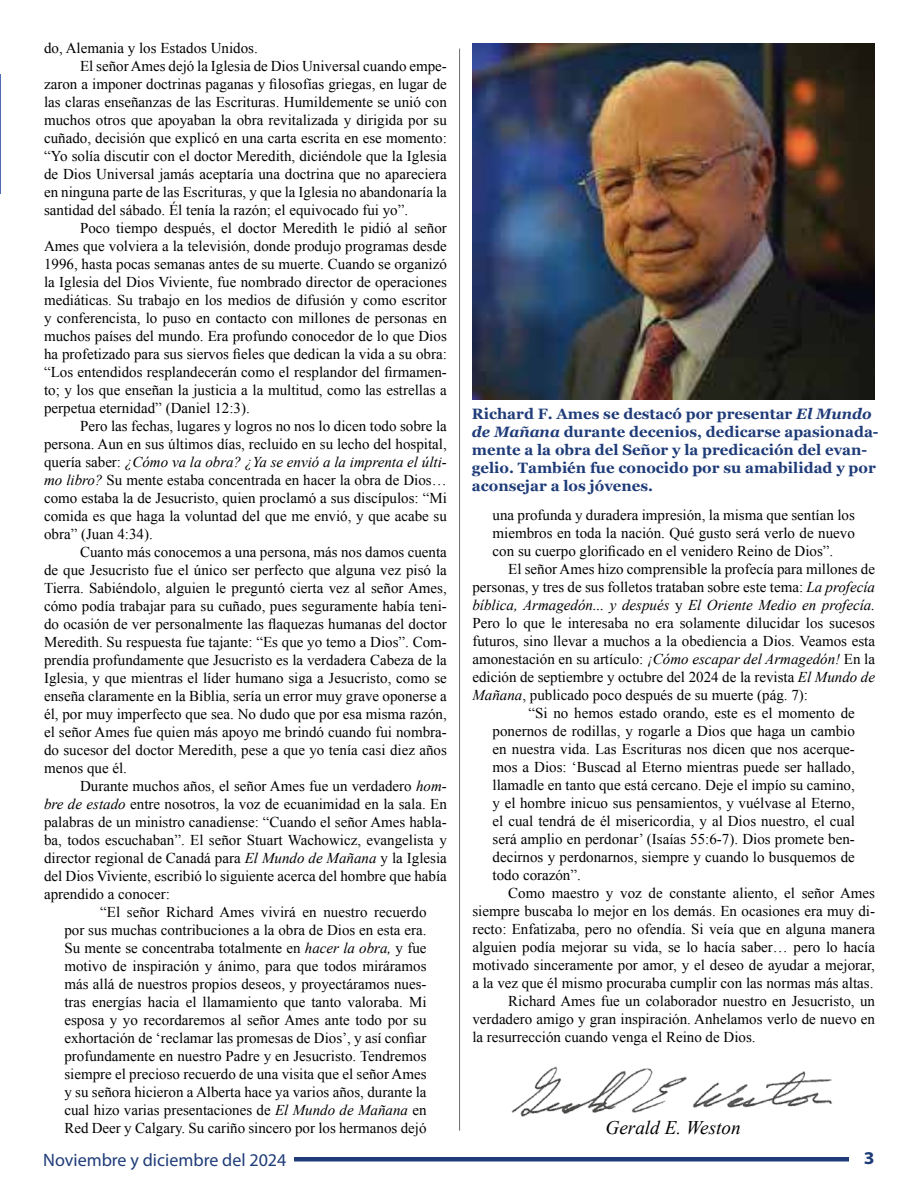
<style>
.page{position:relative;width:918px;height:1188px;background:#fff}
.page>*{position:absolute;margin:0;border:0;box-sizing:border-box;transform-origin:0 0}
.t1{font:italic 19.2px "Times New Roman";color:#000}
.t2{font:18px "Myriad Pro";color:#1f3c79}
.t3{font:700 semi-expanded 18px "Myriad Pro";color:#1f3c79}
.t4{font:15px/18px "Times New Roman";color:#000;text-align:justify}
.t5{font:700 15px/18px "Georgia";color:#1f3c79}
.t6{font:italic 15px "Times New Roman";color:#000}
.s1{font-style:normal}
.s2{font-style:italic}
</style>
<div class="page">
<hr style="left:174px;top:1157px;width:675px;height:4px;background:#1f3c79">
<div style="left:43px;top:1152px;width:251px;height:36px;background:#fff"></div>
<hr style="left:459px;top:49px;width:1px;height:1082px;background:#706f6f">
<hr style="left:0;top:71px;width:1px;height:124px;background:#516db3">
<img style="left:511px;top:1066px;width:321px;height:51px">
<img style="left:472px;top:44px;width:402px;height:356px">
<p class="t4" style="left:44px;top:39px;width:215px">do, Alemania y los Estados Unidos.</p>
<p class="t4" style="left:80px;top:57px;width:368px">El señor Ames dejó la Iglesia de Dios Universal cuando empe-</p>
<p class="t4" style="left:44px;top:75px;width:404px">zaron a imponer doctrinas paganas y filosofías griegas, en lugar de</p>
<p class="t4" style="left:44px;top:93px;width:404px">las claras enseñanzas de las Escrituras. Humildemente se unió con</p>
<p class="t4" style="left:44px;top:111px;width:404px">muchos otros que apoyaban la obra revitalizada y dirigida por su</p>
<p class="t4" style="left:44px;top:129px;width:404px">cuñado, decisión que explicó en una carta escrita en ese momento:</p>
<p class="t4" style="left:44px;top:147px;width:404px">“Yo solía discutir con el doctor Meredith, diciéndole que la Iglesia</p>
<p class="t4" style="left:44px;top:165px;width:404px">de Dios Universal jamás aceptaría una doctrina que no apareciera</p>
<p class="t4" style="left:44px;top:183px;width:404px">en ninguna parte de las Escrituras, y que la Iglesia no abandonaría la</p>
<p class="t4" style="left:44px;top:201px;width:366px">santidad del sábado. Él tenía la razón; el equivocado fui yo”.</p>
<p class="t4" style="left:80px;top:219px;width:368px">Poco tiempo después, el doctor Meredith le pidió al señor</p>
<p class="t4" style="left:44px;top:237px;width:404px">Ames que volviera a la televisión, donde produjo programas desde</p>
<p class="t4" style="left:44px;top:255px;width:404px">1996, hasta pocas semanas antes de su muerte. Cuando se organizó</p>
<p class="t4" style="left:44px;top:273px;width:404px">la Iglesia del Dios Viviente, fue nombrado director de operaciones</p>
<p class="t4" style="left:44px;top:291px;width:404px">mediáticas. Su trabajo en los medios de difusión y como escritor</p>
<p class="t4" style="left:44px;top:309px;width:404px">y conferencista, lo puso en contacto con millones de personas en</p>
<p class="t4" style="left:44px;top:327px;width:404px">muchos países del mundo. Era profundo conocedor de lo que Dios</p>
<p class="t4" style="left:44px;top:345px;width:404px">ha profetizado para sus siervos fieles que dedican la vida a su obra:</p>
<p class="t4" style="left:44px;top:363px;width:404px">“Los entendidos resplandecerán como el resplandor del firmamen-</p>
<p class="t4" style="left:44px;top:381px;width:404px">to; y los que enseñan la justicia a la multitud, como las estrellas a</p>
<p class="t4" style="left:44px;top:399px;width:207px">perpetua eternidad” (Daniel 12:3).</p>
<p class="t4" style="left:80px;top:417px;width:368px">Pero las fechas, lugares y logros no nos lo dicen todo sobre la</p>
<p class="t4" style="left:44px;top:435px;width:404px">persona. Aun en sus últimos días, recluido en su lecho del hospital,</p>
<p class="t6" style="left:44px;top:452px;width:404px"><span class="s1">quería saber:</span> ¿Cómo va la obra? ¿Ya se envió a la imprenta el últi-</p>
<p class="t4" style="left:44px;top:471px;width:404px"><span class="s2">mo libro?</span> Su mente estaba concentrada en hacer la obra de Dios…</p>
<p class="t4" style="left:44px;top:489px;width:404px">como estaba la de Jesucristo, quien proclamó a sus discípulos: “Mi</p>
<p class="t4" style="left:44px;top:507px;width:404px">comida es que haga la voluntad del que me envió, y que acabe su</p>
<p class="t4" style="left:44px;top:525px;width:110px">obra” (Juan 4:34).</p>
<p class="t4" style="left:80px;top:543px;width:368px">Cuanto más conocemos a una persona, más nos damos cuenta</p>
<p class="t4" style="left:44px;top:561px;width:404px">de que Jesucristo fue el único ser perfecto que alguna vez pisó la</p>
<p class="t4" style="left:44px;top:579px;width:404px">Tierra. Sabiéndolo, alguien le preguntó cierta vez al señor Ames,</p>
<p class="t4" style="left:44px;top:597px;width:404px">cómo podía trabajar para su cuñado, pues seguramente había teni-</p>
<p class="t4" style="left:44px;top:615px;width:404px">do ocasión de ver personalmente las flaquezas humanas del doctor</p>
<p class="t4" style="left:44px;top:633px;width:404px">Meredith. Su respuesta fue tajante: “Es que yo temo a Dios”. Com-</p>
<p class="t4" style="left:44px;top:651px;width:404px">prendía profundamente que Jesucristo es la verdadera Cabeza de la</p>
<p class="t4" style="left:44px;top:669px;width:404px">Iglesia, y que mientras el líder humano siga a Jesucristo, como se</p>
<p class="t4" style="left:44px;top:687px;width:404px">enseña claramente en la Biblia, sería un error muy grave oponerse a</p>
<p class="t4" style="left:44px;top:705px;width:404px">él, por muy imperfecto que sea. No dudo que por esa misma razón,</p>
<p class="t4" style="left:44px;top:723px;width:404px">el señor Ames fue quien más apoyo me brindó cuando fui nombra-</p>
<p class="t4" style="left:44px;top:741px;width:404px">do sucesor del doctor Meredith, pese a que yo tenía casi diez años</p>
<p class="t4" style="left:44px;top:759px;width:84px">menos que él.</p>
<p class="t4" style="left:80px;top:777px;width:368px">Durante muchos años, el señor Ames fue un verdadero <span class="s2">hom-</span></p>
<p class="t4" style="left:44px;top:795px;width:404px"><span class="s2">bre de estado</span> entre nosotros, la voz de ecuanimidad en la sala. En</p>
<p class="t4" style="left:44px;top:813px;width:404px">palabras de un ministro canadiense: “Cuando el señor Ames habla-</p>
<p class="t4" style="left:44px;top:831px;width:404px">ba, todos escuchaban”. El señor Stuart Wachowicz, evangelista y</p>
<p class="t4" style="left:44px;top:849px;width:404px">director regional de Canadá para <span class="s2">El Mundo de Mañana</span> y la Iglesia</p>
<p class="t4" style="left:44px;top:867px;width:404px">del Dios Viviente, escribió lo siguiente acerca del hombre que había</p>
<p class="t4" style="left:44px;top:885px;width:127px">aprendido a conocer:</p>
<p class="t4" style="left:100px;top:903px;width:328px">“El señor Richard Ames vivirá en nuestro recuerdo</p>
<p class="t4" style="left:64px;top:921px;width:364px">por sus muchas contribuciones a la obra de Dios en esta era.</p>
<p class="t4" style="left:64px;top:939px;width:364px">Su mente se concentraba totalmente en <span class="s2">hacer la obra,</span> y fue</p>
<p class="t4" style="left:64px;top:957px;width:364px">motivo de inspiración y ánimo, para que todos miráramos</p>
<p class="t4" style="left:64px;top:975px;width:364px">más allá de nuestros propios deseos, y proyectáramos nues-</p>
<p class="t4" style="left:64px;top:993px;width:364px">tras energías hacia el llamamiento que tanto valoraba. Mi</p>
<p class="t4" style="left:64px;top:1011px;width:364px">esposa y yo recordaremos al señor Ames ante todo por su</p>
<p class="t4" style="left:64px;top:1029px;width:364px">exhortación de ‘reclamar las promesas de Dios’, y así confiar</p>
<p class="t4" style="left:64px;top:1047px;width:364px">profundamente en nuestro Padre y en Jesucristo. Tendremos</p>
<p class="t4" style="left:64px;top:1065px;width:364px">siempre el precioso recuerdo de una visita que el señor Ames</p>
<p class="t4" style="left:64px;top:1083px;width:364px">y su señora hicieron a Alberta hace ya varios años, durante la</p>
<p class="t4" style="left:64px;top:1101px;width:364px">cual hizo varias presentaciones de <span class="s2">El Mundo de Mañana</span> en</p>
<p class="t4" style="left:64px;top:1119px;width:364px">Red Deer y Calgary. Su cariño sincero por los hermanos dejó</p>
<p class="t5" style="left:472px;top:404px;width:408px">Richard F. Ames se destacó por presentar <span class="s2">El Mundo de Mañana</span> durante decenios, dedicarse apasionada&shy;mente a la obra del Señor y la predicación del evan&shy;gelio. También fue conocido por su amabilidad y por aconsejar a los jóvenes.</p>
<p class="t4" style="left:493px;top:506px;width:364px">una profunda y duradera impresión, la misma que sentían los miembros en toda la nación. Qué gusto será verlo de nuevo con su cuerpo glorificado en el venidero Reino de Dios”.</p>
<p class="t4" style="left:472px;top:560px;width:404px;text-indent:36px">El señor Ames hizo comprensible la profecía para millones de personas, y tres de sus folletos trataban sobre este tema: <span class="s2">La profecía bíblica, Armagedón... y después</span> y <span class="s2">El Oriente Medio en profecía.<br></span>Pero lo que le interesaba no era solamente dilucidar los sucesos futuros, sino llevar a muchos a la obediencia a Dios. Veamos esta amonestación en su artículo: <span class="s2">¡Cómo escapar del Armagedón!</span> En la edición de septiembre y octubre del 2024 de la revista <span class="s2">El Mundo de Mañana</span>, publicado poco después de su muerte (pág. 7):</p>
<p class="t4" style="left:493px;top:704px;width:364px;text-indent:36px">“Si no hemos estado orando, este es el momento de ponernos de rodillas, y rogarle a Dios que haga un cambio en nuestra vida. Las Escrituras nos dicen que nos acerque&shy;mos a Dios: ‘Buscad al Eterno mientras puede ser hallado, llamadle en tanto que está cercano. Deje el impío su camino, y el hombre inicuo sus pensamientos, y vuélvase al Eterno, el cual tendrá de él misericordia, y al Dios nuestro, el cual será amplio en perdonar’ (Isaías 55:6-7). Dios promete ben&shy;decirnos y perdonarnos, siempre y cuando lo busquemos de todo corazón”.</p>
<p class="t4" style="left:508px;top:884px;width:368px">Como maestro y voz de constante aliento, el señor Ames</p>
<p class="t4" style="left:472px;top:902px;width:404px">siempre buscaba lo mejor en los demás. En ocasiones era muy di-</p>
<p class="t4" style="left:472px;top:920px;width:404px">recto: Enfatizaba, pero no ofendía. Si veía que en alguna manera</p>
<p class="t4" style="left:472px;top:938px;width:404px">alguien podía mejorar su vida, se lo hacía saber… pero lo hacía</p>
<p class="t4" style="left:472px;top:956px;width:404px">motivado sinceramente por amor, y el deseo de ayudar a mejorar,</p>
<p class="t4" style="left:472px;top:974px;width:403px">a la vez que él mismo procuraba cumplir con las normas más altas.</p>
<p class="t4" style="left:508px;top:992px;width:368px">Richard Ames fue un colaborador nuestro en Jesucristo, un</p>
<p class="t4" style="left:472px;top:1010px;width:404px">verdadero amigo y gran inspiración. Anhelamos verlo de nuevo en</p>
<p class="t4" style="left:472px;top:1028px;width:285px">la resurrección cuando venga el Reino de Dios.</p>
<p class="t1" style="left:605px;top:1115px;width:137px">Gerald E. Weston</p>
<p class="t2" style="left:43px;top:1148px;width:245px">Noviembre y diciembre del 2024</p>
<p class="t3" style="left:864px;top:1146px;width:12px">3</p>
</div>
